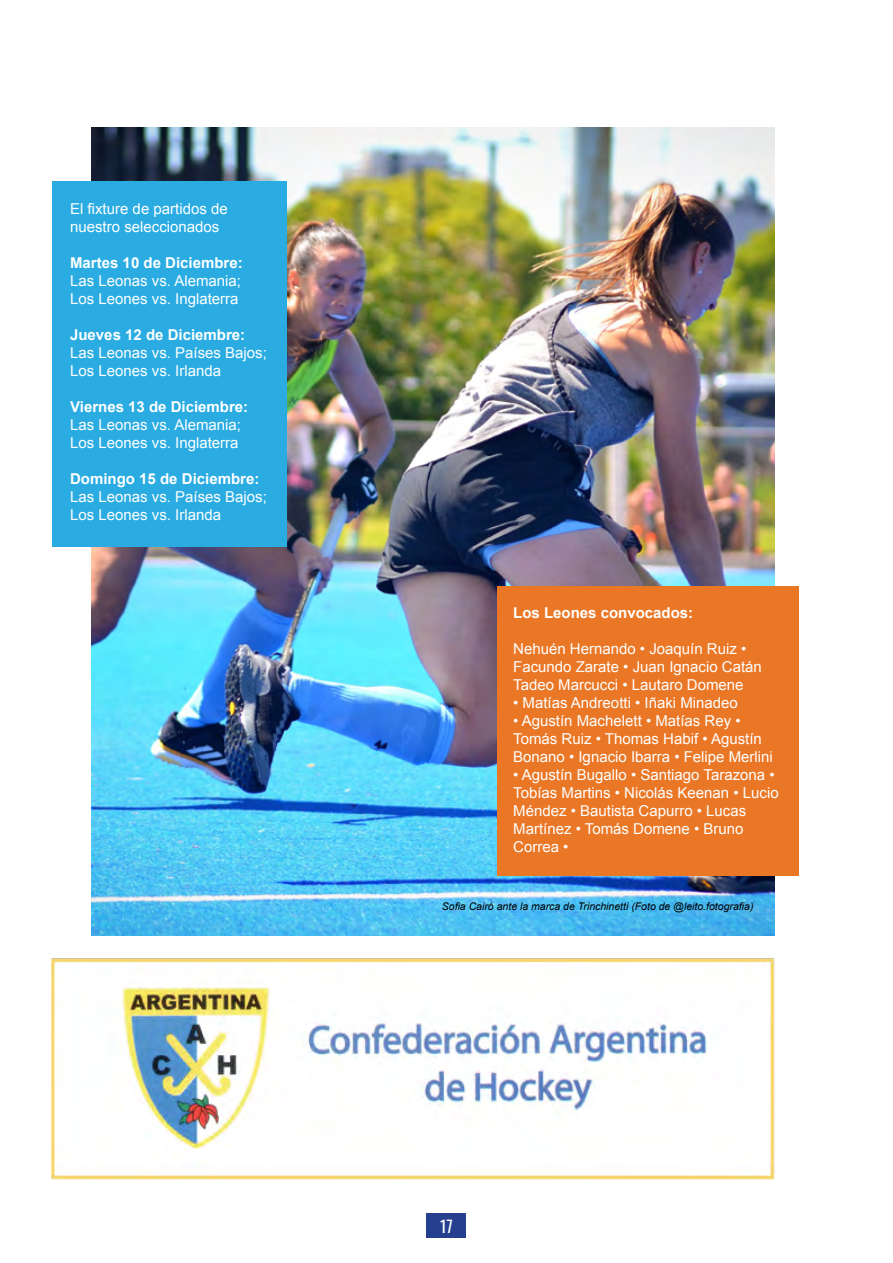
<style>
.page{position:relative;width:893px;height:1263px;background:#fff}
.page>*{position:absolute;margin:0;border:0;box-sizing:border-box;transform-origin:0 0}
.t1{font:16.5px "Oswald";color:#fff}
.t2{font:15px/18px "Arial";color:#fff}
.t3{font:700 15px "Arial";color:#fff}
.t4{font:italic 10.5px "Arial";color:#000}
</style>
<div class="page">
<div style="left:427px;top:1213px;width:39px;height:25px;background:#25408f"></div>
<img style="left:51px;top:958px;width:724px;height:222px">
<img style="left:91px;top:128px;width:684px;height:807px">
<div style="left:52px;top:181px;width:235px;height:366px;background:#2aace2"></div>
<div style="left:497px;top:586px;width:301px;height:289px;background:#ea7726"></div>
<p class="t2" style="left:70px;top:200px;width:159px">El fixture de partidos de nuestro seleccionados</p>
<p class="t3" style="left:70px;top:253px;width:174px">Martes 10 de Diciembre:</p>
<p class="t2" style="left:70px;top:272px;width:172px">Las Leonas vs. Alemania;<br>Los Leones vs. Inglaterra</p>
<p class="t3" style="left:70px;top:325px;width:177px">Jueves 12 de Diciembre:</p>
<p class="t2" style="left:70px;top:344px;width:198px">Las Leonas vs. Países Bajos;<br>Los Leones vs. Irlanda</p>
<p class="t3" style="left:70px;top:397px;width:180px">Viernes 13 de Diciembre:</p>
<p class="t2" style="left:70px;top:416px;width:172px">Las Leonas vs. Alemania;<br>Los Leones vs. Inglaterra</p>
<p class="t3" style="left:70px;top:469px;width:191px">Domingo 15 de Diciembre:</p>
<p class="t2" style="left:70px;top:488px;width:198px">Las Leonas vs. Países Bajos;<br>Los Leones vs. Irlanda</p>
<p class="t3" style="left:513px;top:603px;width:182px">Los Leones convocados:</p>
<p class="t2" style="left:513px;top:640px;width:250px">Nehuén Hernando • Joaquín Ruiz •<br>Facundo Zarate • Juan Ignacio Catán<br>Tadeo Marcucci • Lautaro Domene</p>
<p class="t2" style="left:513px;top:694px;width:226px">• Matías Andreotti • Iñaki Minadeo</p>
<p class="t2" style="left:513px;top:712px;width:261px">• Agustín Machelett • Matías Rey •<br>Tomás Ruiz • Thomas Habif • Agustín<br>Bonano • Ignacio Ibarra • Felipe Merlini</p>
<p class="t2" style="left:513px;top:766px;width:267px">• Agustín Bugallo • Santiago Tarazona •<br>Tobías Martins • Nicolás Keenan • Lucio<br>Méndez • Bautista Capurro • Lucas<br>Martínez • Tomás Domene • Bruno<br>Correa •</p>
<p class="t4" style="left:442px;top:900px;width:313px">Sofia Cairó ante la marca de Trinchinetti (Foto de @leito.fotografia)</p>
<p class="t1" style="left:440px;top:1211px;width:14px">17</p>
</div>
